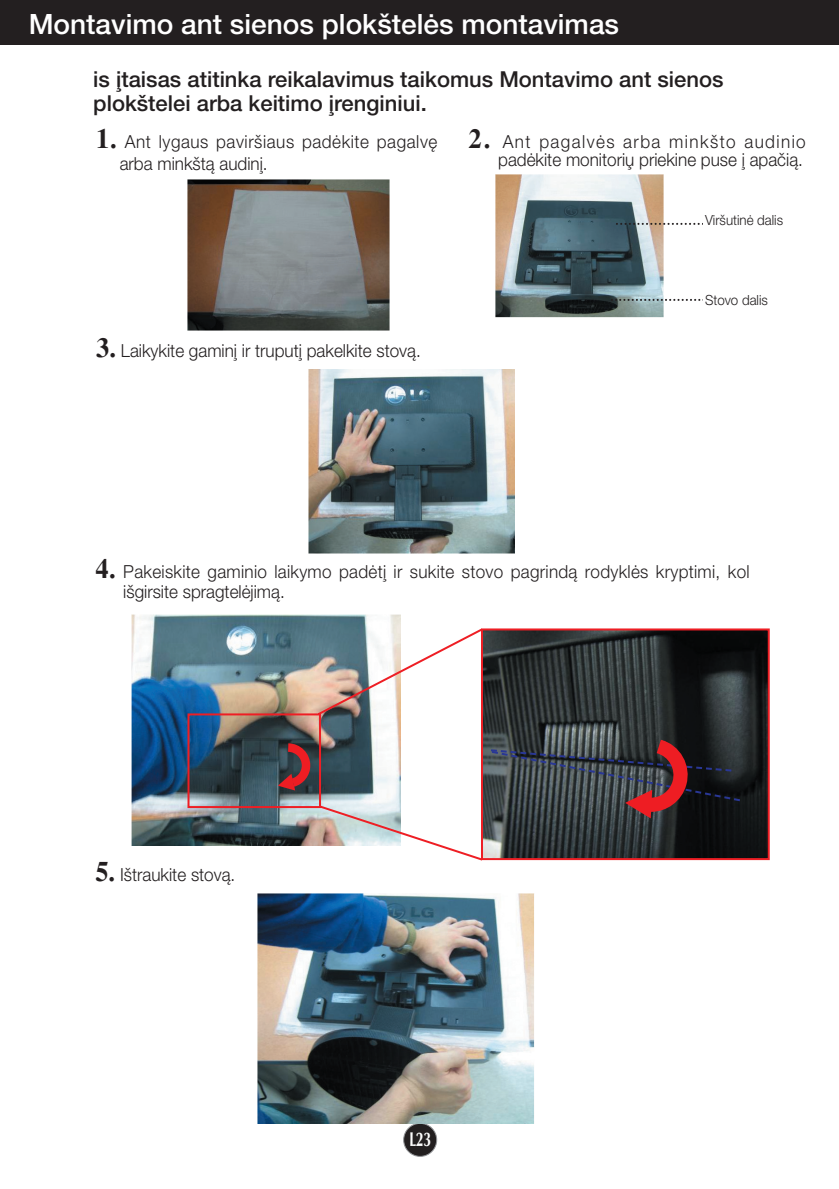
<style>
.page{position:relative;width:839px;height:1189px;background:#fff}
.page>*{position:absolute;margin:0;border:0;box-sizing:border-box;transform-origin:0 0}
.t1{font:500 28px "Helvetica Neue CE";color:#fff}
.t2{font:500 22px/24px "Helvetica Neue CE";color:#231f20}
.t3{font:700 20px "Optima";color:#fff;scale:.7 1}
.t4{font:300 18px/18px "Helvetica Neue CE";letter-spacing:.015em;color:#231f20;text-align:right;scale:.95 1}
.t5{font:300 18px/22px "Helvetica Neue CE";letter-spacing:.035em;color:#231f20;scale:.95 1}
.t6{font:300 14px "Helvetica Neue CE";color:#231f20;scale:.95 1}
.s1{font-family:"Times";font-weight:700;font-size:28px}
</style>
<div class="page">
<div style="left:0;top:0;width:839px;height:45px;background:#231f20"></div>
<div style="left:403px;top:1123px;width:33px;height:33px;background:#231f20;border-radius:50%"></div>
<div style="left:403px;top:1123px;width:34px;height:34px;border:1px solid #939598;border-radius:50%"></div>
<img style="left:187px;top:179px;width:202px;height:151px">
<img style="left:495px;top:174px;width:168px;height:143px">
<img style="left:309px;top:369px;width:205px;height:185px">
<img style="left:131px;top:614px;width:269px;height:231px">
<img style="left:484px;top:631px;width:282px;height:226px">
<div style="left:481px;top:628px;width:288px;height:232px;border:2px solid #ee1e24"></div>
<img style="left:186px;top:627px;width:298px;height:234px">
<img style="left:258px;top:893px;width:276px;height:230px">
<svg style="left:488px;top:735px;width:254px;height:84px;background:#42383d"></svg>
<svg style="left:617px;top:223px;width:86px;height:2px"></svg>
<svg style="left:612px;top:299px;width:91px;height:2px"></svg>
<h1 class="t1" style="left:29px;top:13px;width:592px">Montavimo ant sienos plok‰telòs montavimas</h1>
<p class="t2" style="left:93px;top:69px;width:632px">is ∞taisas atitinka reikalavimus taikomus Montavimo ant sienos plok‰telei arba keitimo ∞renginiui.</p>
<p class="t5" style="left:120px;top:132px;width:336px;text-indent:-24px"><span class="s1">1.</span> Ant lygaus pavir‰iaus padòkite pagalv´ arba mink‰tà audin∞.</p>
<p class="t4" style="left:468px;top:134px;width:356px"><span class="s1">2.</span> Ant pagalvòs arba mink‰to audinio padòkite monitori˜ priekine puse ∞ apaãià.</p>
<p class="t6" style="left:705px;top:215px;width:84px">Vir‰utinò dalis</p>
<p class="t4" style="left:96px;top:343px;width:343px"><span class="s1">3.</span> Laikykite gamin∞ ir truput∞ pakelkite stovà.</p>
<p class="t6" style="left:705px;top:295px;width:68px">Stovo dalis</p>
<p class="t4" style="left:123px;top:562px;width:661px;line-height:20px;text-align:left;text-indent:-28px"><span class="s1">4.</span> Pakeiskite gaminio laikymo padòt∞ ir sukite stovo pagrindà rodyklòs kryptimi, kol i‰girsite spragtelòjimà.</p>
<p class="t4" style="left:95px;top:867px;width:149px"><span class="s1">5.</span> I‰traukite stovà.</p>
<p class="t3" style="left:409px;top:1131px;width:33px">L23</p>
</div>
